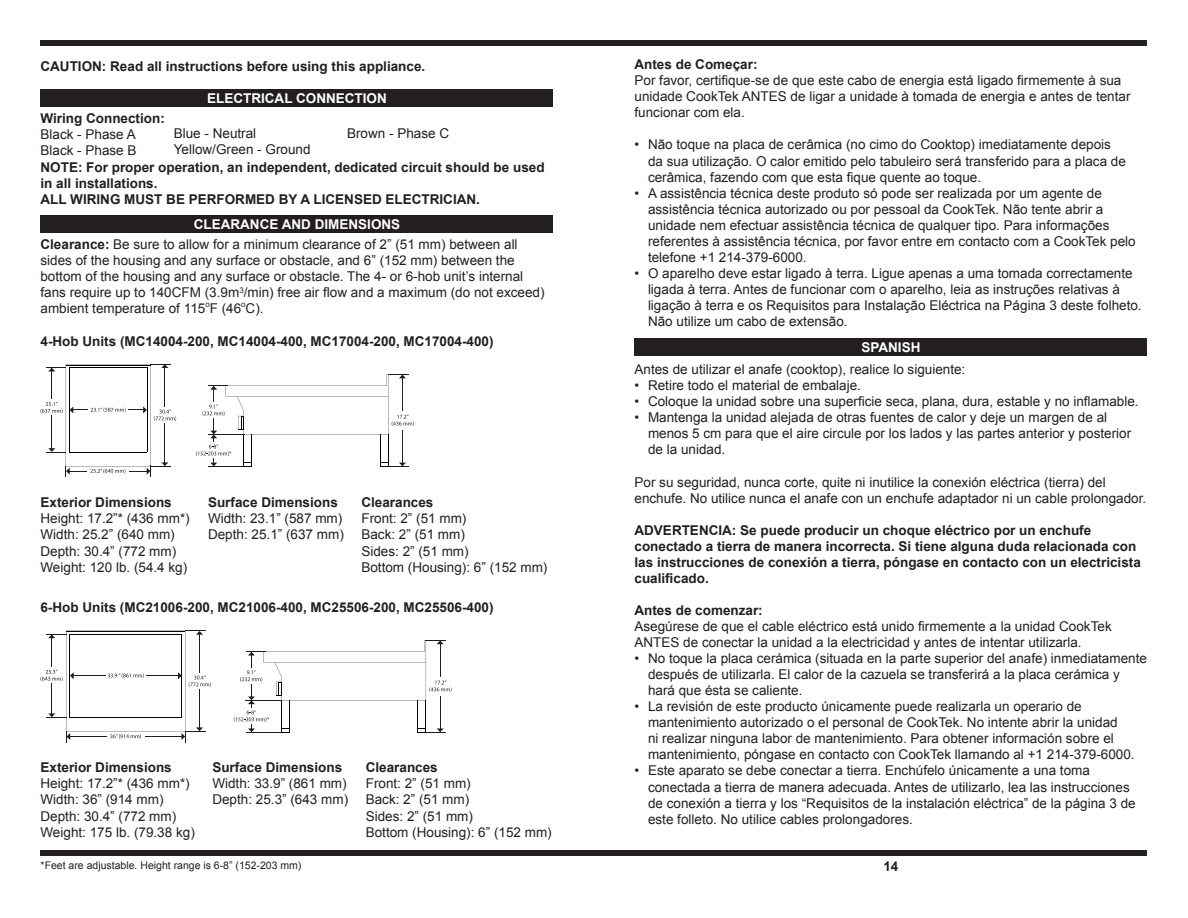
<style>
.page{position:relative;width:1188px;height:918px;background:#fff}
.page>*{position:absolute;margin:0;border:0;box-sizing:border-box;transform-origin:0 0}
.t1{font:13.5px/16px "Arial";color:#231f20}
.t2{font:700 13.5px/16px "Arial";color:#231f20}
.t3{font:700 13.5px "Arial";color:#fff}
.t4{font:10.5px "Arial";color:#231f20}
.s1{font-weight:700}
</style>
<div class="page">
<div style="left:40px;top:40px;width:1108px;height:6px;background:#231f20"></div>
<div style="left:40px;top:850px;width:1108px;height:6px;background:#231f20"></div>
<div style="left:634px;top:338px;width:514px;height:17px;background:#231f20"></div>
<div style="left:40px;top:89px;width:514px;height:18px;background:#231f20"></div>
<div style="left:40px;top:215px;width:514px;height:17px;background:#231f20"></div>
<svg style="left:196px;top:374px;width:218px;height:93px"></svg>
<svg style="left:234px;top:640px;width:217px;height:93px"></svg>
<svg style="left:40px;top:631px;width:171px;height:111px"></svg>
<svg style="left:40px;top:364px;width:136px;height:113px"></svg>
<p class="t2" style="left:40px;top:58px;width:386px">CAUTION: Read all instructions before using this appliance.</p>
<p class="t3" style="left:207px;top:89px;width:10px">electrical</p>
<p class="t3" style="left:296px;top:89px;width:10px">connection</p>
<p class="t2" style="left:41px;top:111px;width:126px">Wiring Connection:</p>
<p class="t1" style="left:41px;top:126px;width:98px">Black - Phase A<br>Black - Phase B</p>
<p class="t2" style="left:41px;top:159px;width:506px">NOTE: For proper operation, an independent, dedicated circuit should be used in all installations.<br>ALL WIRING MUST BE PERFORMED BY A LICENSED ELECTRICIAN.</p>
<p class="t1" style="left:347px;top:125px;width:104px">Brown - Phase C</p>
<p class="t1" style="left:174px;top:125px;width:138px">Blue - Neutral<br>Yellow/Green - Ground</p>
<p class="t3" style="left:194px;top:215px;width:11px">clearance</p>
<p class="t3" style="left:282px;top:215px;width:11px">and</p>
<p class="t3" style="left:315px;top:215px;width:10px">dimensions</p>
<p class="t1" style="left:40px;top:236px;width:506px"><span class="s1">Clearance:</span> Be sure to allow for a minimum clearance of 2” (51 mm) between all sides of the housing and any surface or obstacle, and 6” (152 mm) between the bottom of the housing and any surface or obstacle. The 4- or 6-hob unit’s internal fans require up to 140CFM (3.9m<sup>3</sup>/min) free air flow and a maximum (do not exceed) ambient temperature of 115<sup>o</sup>F (46<sup>o</sup>C).</p>
<p class="t2" style="left:41px;top:333px;width:455px">4-Hob Units (MC14004-200, MC14004-400, MC17004-200, MC17004-400)</p>
<p class="t2" style="left:41px;top:495px;width:133px">Exterior Dimensions</p>
<p class="t1" style="left:41px;top:510px;width:151px">Height: 17.2”* (436 mm*)<br>Width: 25.2” (640 mm)<br>Depth: 30.4” (772 mm)<br>Weight: 120 lb. (54.4 kg)</p>
<p class="t2" style="left:208px;top:495px;width:131px">Surface Dimensions</p>
<p class="t1" style="left:208px;top:510px;width:137px">Width: 23.1” (587 mm)<br>Depth: 25.1” (637 mm)</p>
<p class="t2" style="left:361px;top:495px;width:74px">Clearances</p>
<p class="t1" style="left:361px;top:510px;width:188px">Front: 2” (51 mm)<br>Back: 2” (51 mm)<br>Sides: 2” (51 mm)<br>Bottom (Housing): 6” (152 mm)</p>
<p class="t2" style="left:40px;top:599px;width:455px">6-Hob Units (MC21006-200, MC21006-400, MC25506-200, MC25506-400)</p>
<p class="t2" style="left:41px;top:760px;width:133px">Exterior Dimensions</p>
<p class="t1" style="left:41px;top:776px;width:156px">Height: 17.2”* (436 mm*)<br>Width: 36” (914 mm)<br>Depth: 30.4” (772 mm)<br>Weight: 175 lb. (79.38 kg)</p>
<p class="t2" style="left:212px;top:760px;width:131px">Surface Dimensions</p>
<p class="t1" style="left:212px;top:776px;width:137px">Width: 33.9” (861 mm)<br>Depth: 25.3” (643 mm)</p>
<p class="t4" style="left:41px;top:858px;width:262px">*Feet are adjustable. Height range is 6-8” (152-203 mm)</p>
<p class="t2" style="left:366px;top:760px;width:74px">Clearances</p>
<p class="t1" style="left:366px;top:776px;width:188px">Front: 2” (51 mm)<br>Back: 2” (51 mm)<br>Sides: 2” (51 mm)<br>Bottom (Housing): 6” (152 mm)</p>
<p class="t2" style="left:634px;top:57px;width:125px">Antes de Começar:</p>
<p class="t1" style="left:634px;top:73px;width:498px">Por favor, certifique-se de que este cabo de energia está ligado firmemente à sua unidade CookTek ANTES de ligar a unidade à tomada de energia e antes de tentar funcionar com ela.</p>
<p class="t1" style="left:648px;top:137px;width:479px;text-indent:-14px">• Não toque na placa de cerâmica (no cimo do Cooktop) imediatamente depois da sua utilização. O calor emitido pelo tabuleiro será transferido para a placa de cerâmica, fazendo com que esta fique quente ao toque.</p>
<p class="t1" style="left:648px;top:185px;width:489px;text-indent:-14px">• A assistência técnica deste produto só pode ser realizada por um agente de assistência técnica autorizado ou por pessoal da CookTek. Não tente abrir a unidade nem efectuar assistência técnica de qualquer tipo. Para informações referentes à assistência técnica, por favor entre em contacto com a CookTek pelo telefone +1 214-379-6000.</p>
<p class="t1" style="left:648px;top:265px;width:495px;text-indent:-14px">• O aparelho deve estar ligado à terra. Ligue apenas a uma tomada correctamente ligada à terra. Antes de funcionar com o aparelho, leia as instruções relativas à ligação à terra e os Requisitos para Instalação Eléctrica na Página 3 deste folheto.<br>Não utilize um cabo de extensão.</p>
<p class="t1" style="left:634px;top:362px;width:332px">Antes de utilizar el anafe (cooktop), realice lo siguiente:</p>
<p class="t1" style="left:634px;top:378px;width:228px">• Retire todo el material de embalaje.</p>
<p class="t1" style="left:634px;top:394px;width:506px">• Coloque la unidad sobre una superficie seca, plana, dura, estable y no inflamable.</p>
<p class="t1" style="left:648px;top:410px;width:485px;text-indent:-14px">• Mantenga la unidad alejada de otras fuentes de calor y deje un margen de al menos 5 cm para que el aire circule por los lados y las partes anterior y posterior de la unidad.</p>
<p class="t1" style="left:634px;top:474px;width:513px">Por su seguridad, nunca corte, quite ni inutilice la conexión eléctrica (tierra) del enchufe. No utilice nunca el anafe con un enchufe adaptador ni un cable prolongador.</p>
<p class="t2" style="left:634px;top:522px;width:508px">ADVERTENCIA: Se puede producir un choque eléctrico por un enchufe conectado a tierra de manera incorrecta. Si tiene alguna duda relacionada con las instrucciones de conexión a tierra, póngase en contacto con un electricista cualificado.</p>
<p class="t2" style="left:634px;top:603px;width:130px">Antes de comenzar:</p>
<p class="t1" style="left:634px;top:618px;width:479px">Asegúrese de que el cable eléctrico está unido firmemente a la unidad CookTek<br>ANTES de conectar la unidad a la electricidad y antes de intentar utilizarla.</p>
<p class="t1" style="left:648px;top:651px;width:500px;text-indent:-14px">• No toque la placa cerámica (situada en la parte superior del anafe) inmediatamente después de utilizarla. El calor de la cazuela se transferirá a la placa cerámica y hará que ésta se caliente.</p>
<p class="t1" style="left:648px;top:699px;width:488px;text-indent:-14px">• La revisión de este producto únicamente puede realizarla un operario de mantenimiento autorizado o el personal de CookTek. No intente abrir la unidad<br>ni realizar ninguna labor de mantenimiento. Para obtener información sobre el mantenimiento, póngase en contacto con CookTek llamando al +1 214-379-6000.</p>
<p class="t1" style="left:648px;top:763px;width:489px;text-indent:-14px">• Este aparato se debe conectar a tierra. Enchúfelo únicamente a una toma conectada a tierra de manera adecuada. Antes de utilizarlo, lea las instrucciones de conexión a tierra y los “Requisitos de la instalación eléctrica” de la página 3 de este folleto. No utilice cables prolongadores.</p>
<p class="t3" style="left:861px;top:338px;width:61px">SPANISH</p>
<p class="t2" style="left:883px;top:859px;width:17px">14</p>
</div>
